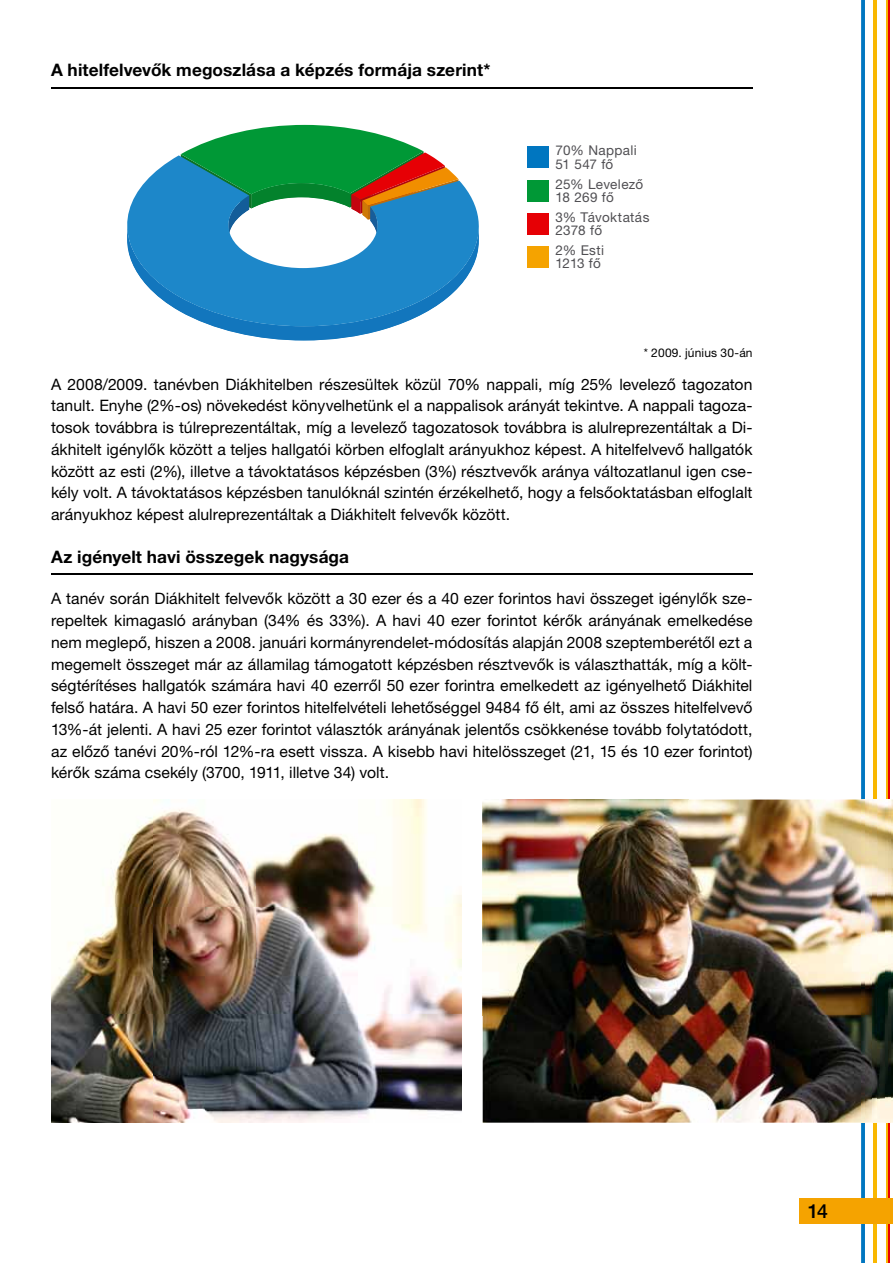
<style>
.page{position:relative;width:893px;height:1263px;background:#fff}
.page>*{position:absolute;margin:0;border:0;box-sizing:border-box;transform-origin:0 0}
.t1{font:500 19.5px "Helvetica Neue LT Pro";color:#000}
.t2{font:700 17.25px "Helvetica Neue LT Pro";letter-spacing:.005em;color:#000}
.t3{font:15.75px/21.8px "Helvetica Neue LT Pro";color:#000;text-align:justify}
.t4{font:13.5px/13.5px "Helvetica Neue LT Pro";letter-spacing:.02em;color:#504f53}
.t5{font:12px "Helvetica Neue LT Pro";letter-spacing:.015em;color:#000}
</style>
<div class="page">
<svg style="left:861px;top:0;width:4px;height:799px;background:#087ac2"></svg>
<svg style="left:861px;top:1123px;width:4px;height:140px"></svg>
<hr style="left:873px;top:0;width:3px;height:1263px;background:#f9b700">
<hr style="left:886px;top:0;width:2px;height:1263px;background:#f9b700">
<hr style="left:888px;top:0;width:2px;height:1263px;background:#e60005">
<div style="left:799px;top:1199px;width:94px;height:25px;background:#f5a300"></div>
<img style="left:483px;top:799px;width:410px;height:324px">
<img style="left:861px;top:799px;width:4px;height:324px">
<img style="left:873px;top:799px;width:3px;height:324px">
<img style="left:886px;top:799px;width:4px;height:324px">
<img style="left:51px;top:799px;width:411px;height:324px">
<hr style="left:51px;top:573px;width:702px;height:2px;background:#000">
<hr style="left:51px;top:87px;width:702px;height:1px;background:#000">
<svg style="left:180px;top:125px;width:250px;height:215px"></svg>
<svg style="left:127px;top:155px;width:352px;height:171px;fill:#1d87c9"></svg>
<div style="left:527px;top:147px;width:22px;height:21px;background:#0076c0"></div>
<div style="left:527px;top:213px;width:22px;height:21px;background:#e60005"></div>
<div style="left:527px;top:180px;width:22px;height:21px;background:#009836"></div>
<div style="left:527px;top:246px;width:22px;height:21px;background:#f5a300"></div>
<p class="t2" style="left:51px;top:59px;width:441px">A hitelfelvevők megoszlása a képzés formája szerint*</p>
<p class="t4" style="left:555px;top:144px;width:83px">70% Nappali<br>51 547 fő</p>
<p class="t4" style="left:555px;top:177px;width:89px">25% Levelező<br>18 269 fő</p>
<p class="t4" style="left:555px;top:210px;width:95px">3% Távoktatás<br>2378 fő</p>
<p class="t4" style="left:555px;top:243px;width:50px">2% Esti<br>1213 fő</p>
<p class="t5" style="left:644px;top:346px;width:110px">* 2009. június 30-án</p>
<p class="t3" style="left:51px;top:373px;width:703px">A 2008/2009. tanévben Diákhitelben részesültek közül 70% nappali, míg 25% levelező tagozaton tanult. Enyhe (2%-os) növekedést könyvelhetünk el a nappalisok arányát tekintve. A nappali tagoza&shy;tosok továbbra is túlreprezentáltak, míg a levelező tagozatosok továbbra is alulreprezentáltak a Di&shy;ákhitelt igénylők között a teljes hallgatói körben elfoglalt arányukhoz képest. A hitelfelvevő hallgatók között az esti (2%), illetve a távoktatásos képzésben (3%) résztvevők aránya változatlanul igen cse&shy;kély volt. A távoktatásos képzésben tanulóknál szintén érzékelhető, hogy a felsőoktatásban elfoglalt arányukhoz képest alulreprezentáltak a Diákhitelt felvevők között.</p>
<p class="t2" style="left:51px;top:546px;width:300px">Az igényelt havi összegek nagysága</p>
<p class="t3" style="left:51px;top:587px;width:703px">A tanév során Diákhitelt felvevők között a 30 ezer és a 40 ezer forintos havi összeget igénylők sze&shy;repeltek kimagasló arányban (34% és 33%). A havi 40 ezer forintot kérők arányának emelkedése nem meglepő, hiszen a 2008. januári kormányrendelet-módosítás alapján 2008 szeptemberétől ezt a megemelt összeget már az államilag támogatott képzésben résztvevők is választhatták, míg a költ&shy;ségtérítéses hallgatók számára havi 40 ezerről 50 ezer forintra emelkedett az igényelhető Diákhitel felső határa. A havi 50 ezer forintos hitelfelvételi lehetőséggel 9484 fő élt, ami az összes hitelfelvevő 13%-át jelenti. A havi 25 ezer forintot választók arányának jelentős csökkenése tovább folytatódott, az előző tanévi 20%-ról 12%-ra esett vissza. A kisebb havi hitelösszeget (21, 15 és 10 ezer forintot) kérők száma csekély (3700, 1911, illetve 34) volt.</p>
<p class="t1" style="left:808px;top:1200px;width:22px">14</p>
</div>
